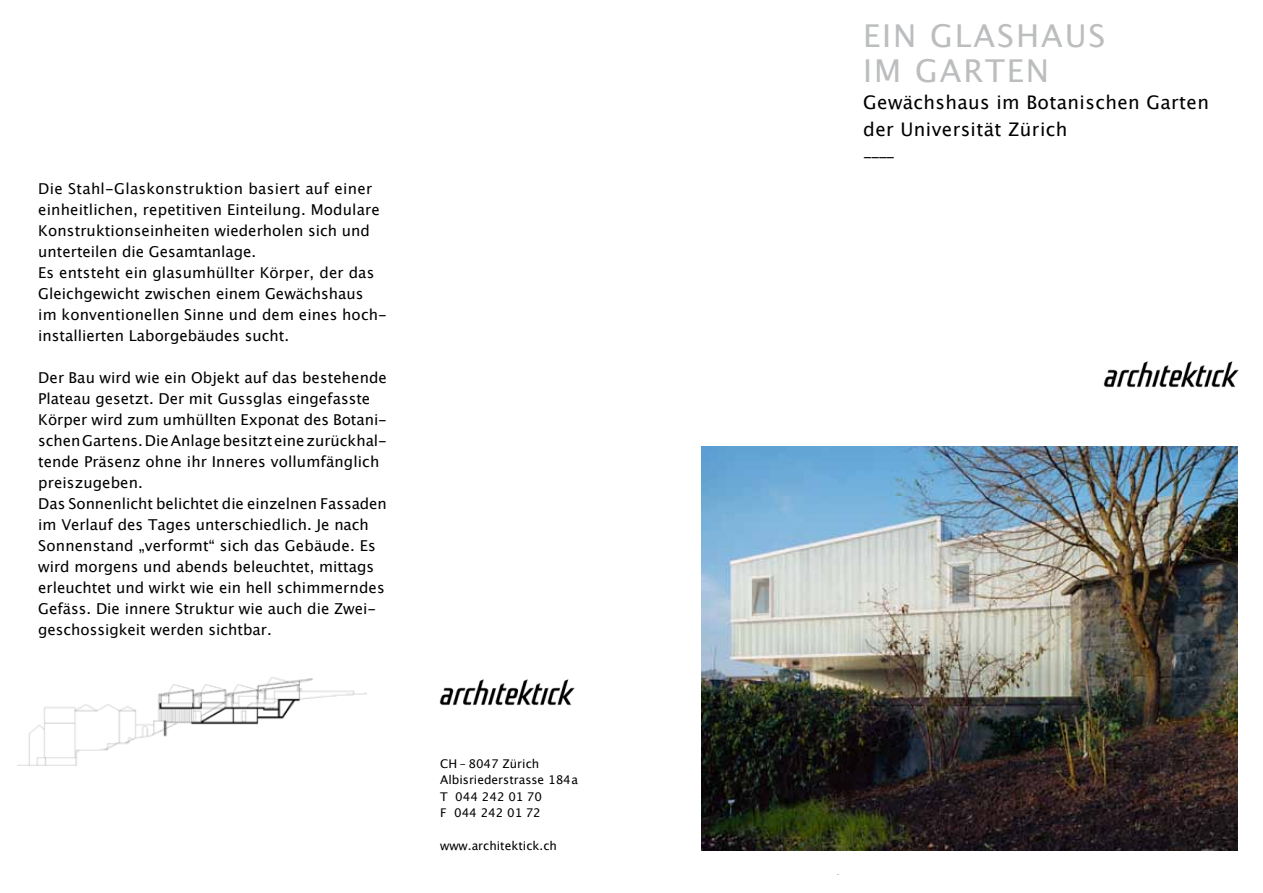
<style>
.page{position:relative;width:1263px;height:893px;background:#fff}
.page>*{position:absolute;margin:0;border:0;box-sizing:border-box;transform-origin:0 0}
.t1{font:31.5px/34.5px "Lucida Grande";letter-spacing:.06em;color:#bbbdbe}
.t2{font:18.75px/27px "Lucida Grande";letter-spacing:.02em;color:#000}
.t3{font:18px "Lucida Grande";color:#000}
.t4{font:15px/21px "Lucida Grande";color:#000}
.t5{font:12px/16.5px "Lucida Grande";color:#000}
</style>
<div class="page">
<img style="left:702px;top:446px;width:535px;height:404px">
<img style="left:1103px;top:361px;width:136px;height:27px">
<img style="left:439px;top:679px;width:136px;height:27px">
<svg style="left:491px;top:680px;width:8px;height:7px"></svg>
<svg style="left:542px;top:680px;width:11px;height:7px"></svg>
<img style="left:18px;top:676px;width:348px;height:90px">
<p class="t4" style="left:38px;top:178px;width:350px">Die Stahl-Glaskonstruktion basiert auf einer einheitlichen, repetitiven Einteilung. Modulare Konstruktionseinheiten wiederholen sich und unterteilen die Gesamtanlage.<br>Es entsteht ein glasumhüllter Körper, der das Gleichgewicht zwischen einem Gewächshaus<br>im konventionellen Sinne und dem eines hoch&shy;installierten Laborgebäudes sucht.</p>
<p class="t4" style="left:38px;top:367px;width:350px">Der Bau wird wie ein Objekt auf das bestehende Plateau gesetzt. Der mit Gussglas eingefasste Körper wird zum umhüllten Exponat des Botani&shy;schen Gartens. Die Anlage besitzt eine zurückhal&shy;tende Präsenz ohne ihr Inneres vollumfänglich preiszugeben.<br>Das Sonnenlicht belichtet die einzelnen Fassaden im Verlauf des Tages unterschiedlich. Je nach Sonnenstand „verformt“ sich das Gebäude. Es wird morgens und abends beleuchtet, mittags erleuchtet und wirkt wie ein hell schimmerndes Gefäss. Die innere Struktur wie auch die Zwei&shy;geschossigkeit werden sichtbar.</p>
<p class="t5" style="left:440px;top:755px;width:139px">CH – 8047 Zürich<br>Albisriederstrasse 184a<br>T 044 242 01 70<br>F 044 242 01 72</p>
<p class="t5" style="left:440px;top:838px;width:118px">www.architektick.ch</p>
<h1 class="t1" style="left:863px;top:19px;width:244px">EIN GLASHAUS<br>IM GARTEN</h1>
<p class="t2" style="left:863px;top:89px;width:347px">Gewächshaus im Botanischen Garten der Universität Zürich</p>
<p class="t3" style="left:863px;top:146px;width:33px">––––</p>
</div>
